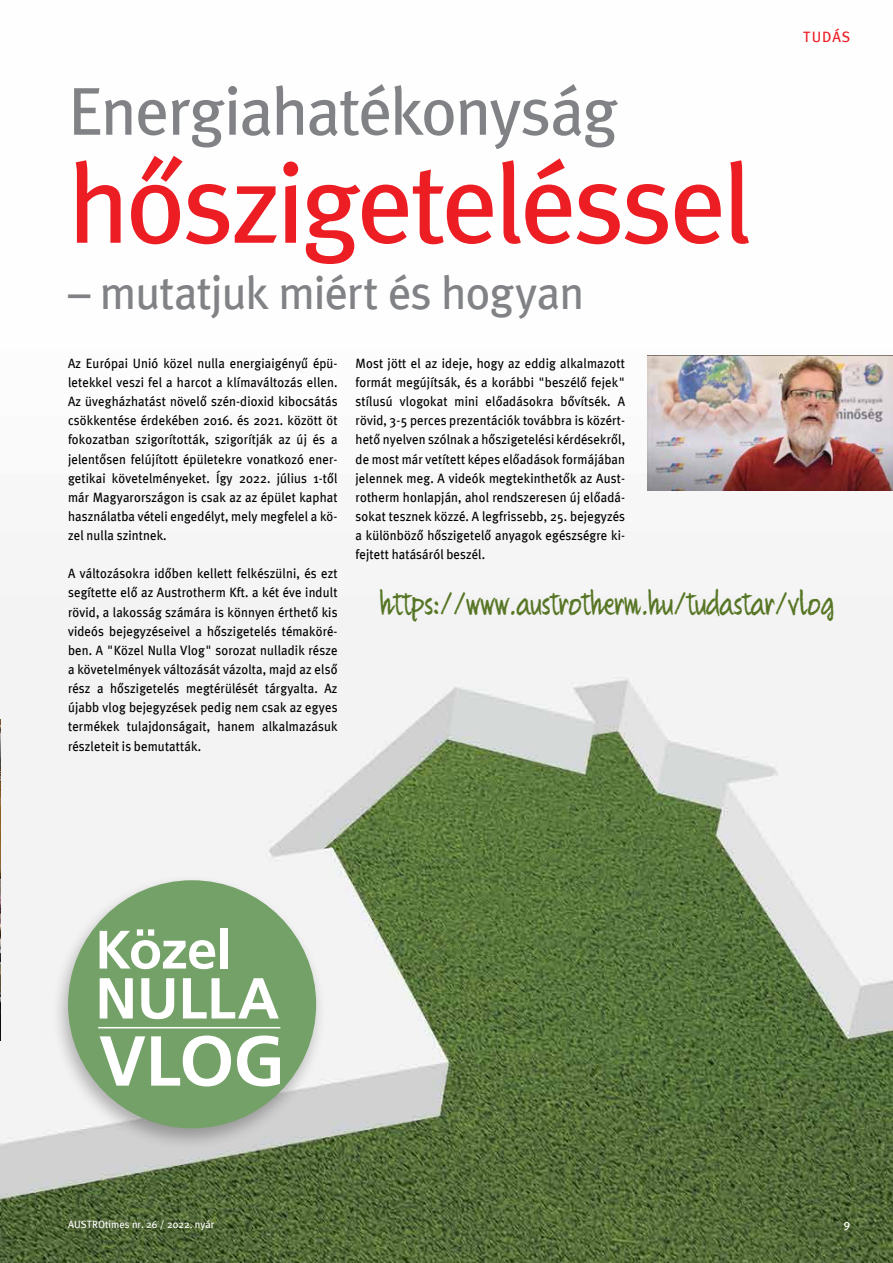
<style>
.page{position:relative;width:893px;height:1263px;background:#fff}
.page>*{position:absolute;margin:0;border:0;box-sizing:border-box;transform-origin:0 0}
.t1{font:112.5px "Meta Plus Book magyar";letter-spacing:-.035em;color:#ed1d24}
.t2{font:67.5px "Meta Plus Book magyar";letter-spacing:-.03em;color:#808285}
.t3{font:46.5px "Meta Plus Book magyar";letter-spacing:-.02em;color:#808285}
.t4{font:30.45px "Quikhand";letter-spacing:.01em;color:#577625;scale:.95 1}
.t5{font:15px "Meta Plus Book magyar";letter-spacing:.06em;color:#ed1d24}
.t6{font:13.5px/19.2px "Meta Plus Book magyar";letter-spacing:.01em;color:#000;text-align:justify;scale:.95 1}
.t7{font:12px "Meta Plus Book magyar";color:#fff}
.t8{font:10.5px "Meta Plus Book magyar";color:#fff}
</style>
<div class="page">
<img style="left:1px;top:355px;width:892px;height:908px">
<div style="left:50px;top:874px;width:277px;height:276px;background:#000;opacity:.28"></div>
<div style="left:68px;top:880px;width:248px;height:248px;background:#74a167;border-radius:50%"></div>
<svg style="left:100px;top:929px;width:115px;height:40px"></svg>
<div style="left:221px;top:928px;width:7px;height:40px;background:#fff"></div>
<svg style="left:100px;top:978px;width:33px;height:40px"></svg>
<svg style="left:141px;top:978px;width:33px;height:41px"></svg>
<svg style="left:183px;top:978px;width:96px;height:40px"></svg>
<svg style="left:100px;top:1036px;width:45px;height:50px"></svg>
<svg style="left:151px;top:1035px;width:80px;height:51px"></svg>
<svg style="left:237px;top:1035px;width:43px;height:51px"></svg>
<hr style="left:98px;top:1027px;width:182px;height:1px;background:#fff">
<img style="left:647px;top:356px;width:246px;height:134px">
<img style="left:0;top:720px;width:1px;height:321px">
<h2 class="t2" style="left:68px;top:70px;width:551px">Energiahatékonyság</h2>
<h1 class="t1" style="left:68px;top:136px;width:686px">hőszigeteléssel</h1>
<h3 class="t3" style="left:68px;top:264px;width:518px">– mutatjuk miért és hogyan</h3>
<p class="t5" style="left:803px;top:27px;width:49px">TUDÁS</p>
<p class="t6" style="left:68px;top:353px;width:285px">Az Európai Unió közel nulla energiaigényű épü&shy;letekkel veszi fel a harcot a klímaváltozás ellen.<br>Az üvegházhatást növelő szén-dioxid kibocsátás csökkentése érdekében 2016. és 2021. között öt fokozatban szigorították, szigorítják az új és a jelentősen felújított épületekre vonatkozó ener&shy;getikai követelményeket. Így 2022. július 1-től már Magyarországon is csak az az épület kaphat használatba vételi engedélyt, mely megfelel a kö&shy;zel nulla szintnek.</p>
<p class="t6" style="left:68px;top:564px;width:285px">A változásokra időben kellett felkészülni, és ezt segítette elő az Austrotherm Kft. a két éve indult rövid, a lakosság számára is könnyen érthető kis videós bejegyzéseivel a hőszigetelés témaköré&shy;ben. A "Közel Nulla Vlog" sorozat nulladik része a követelmények változását vázolta, majd az első rész a hőszigetelés megtérülését tárgyalta. Az újabb vlog bejegyzések pedig nem csak az egyes termékek tulajdonságait, hanem alkalmazásuk részleteit is bemutatták.</p>
<p class="t6" style="left:356px;top:353px;width:285px">Most jött el az ideje, hogy az eddig alkalmazott formát megújítsák, és a korábbi "beszélő fejek" stílusú vlogokat mini előadásokra bővítsék. A rövid, 3-5 perces prezentációk továbbra is közért&shy;hető nyelven szólnak a hőszigetelési kérdésekről, de most már vetített képes előadások formájában jelennek meg. A videók megtekinthetők az Aust&shy;rotherm honlapján, ahol rendszeresen új előadá&shy;sokat tesznek közzé. A legfrissebb, 25. bejegyzés a különböző hőszigetelő anyagok egészségre ki&shy;fejtett hatásáról beszél.</p>
<h3 class="t4" style="left:380px;top:588px;width:479px">https://www.austrotherm.hu/tudastar/vlog</h3>
<p class="t8" style="left:68px;top:1218px;width:148px">AUSTROtimes nr. 26 / 2022. nyár</p>
<p class="t7" style="left:844px;top:1217px;width:8px">9</p>
</div>
